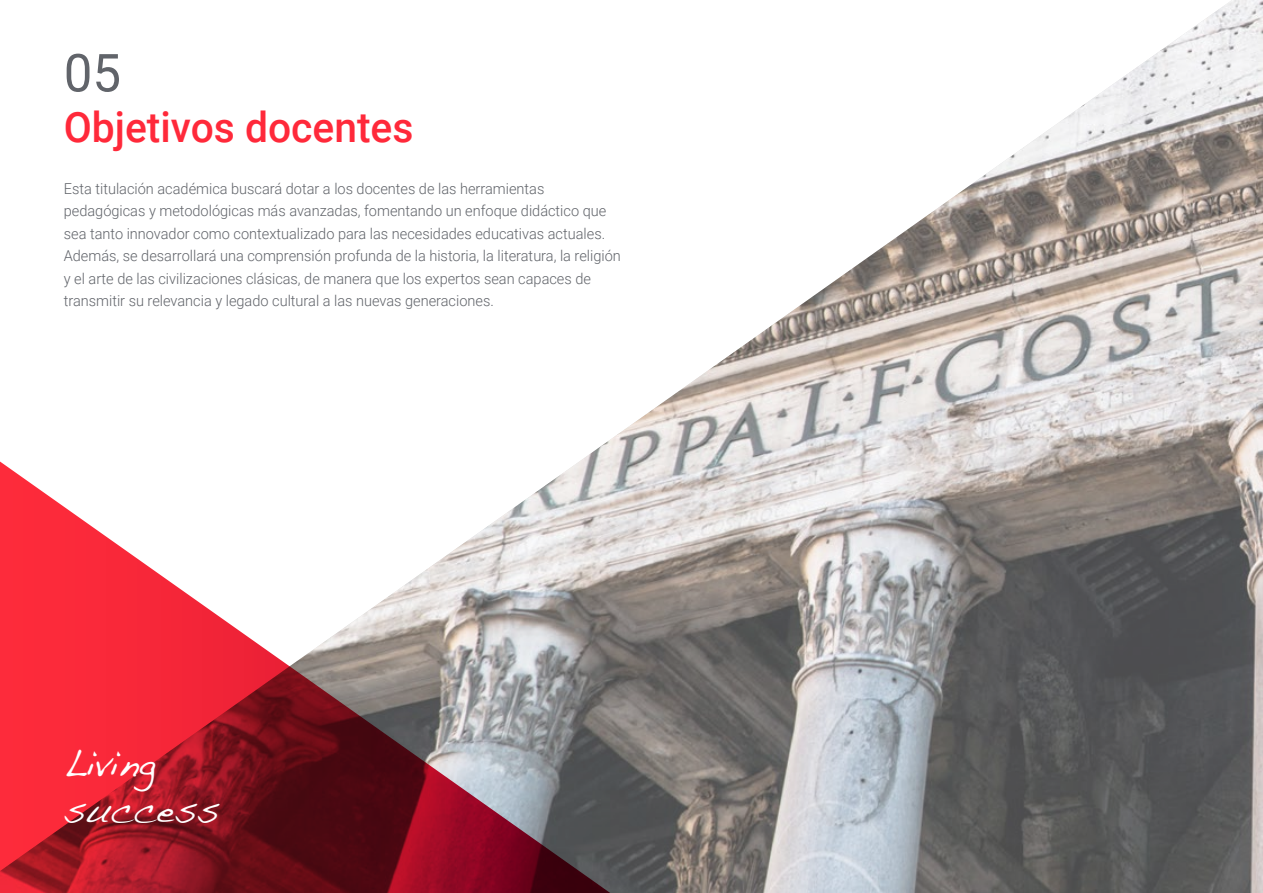
<style>
.page{position:relative;width:1263px;height:893px;background:#fff}
.page>*{position:absolute;margin:0;border:0;box-sizing:border-box;transform-origin:0 0}
.t1{font:52.5px "Roboto";color:#61646a}
.t2{font:500 42px "Roboto";color:#ff293a}
.t3{font:37.5px/46px "Handwriting Dakota";color:#fff}
.t4{font:300 15px/22.5px "Roboto";color:#61646a}
</style>
<div class="page">
<img style="left:601px;top:0;width:662px;height:893px">
<svg style="left:0;top:446px;width:640px;height:447px"></svg>
<h1 class="t1" style="left:64px;top:36px;width:59px">05</h1>
<h2 class="t2" style="left:64px;top:98px;width:351px">Objetivos docentes</h2>
<p class="t4" style="left:64px;top:177px;width:559px">Esta titulación académica buscará dotar a los docentes de las herramientas pedagógicas y metodológicas más avanzadas, fomentando un enfoque didáctico que sea tanto innovador como contextualizado para las necesidades educativas actuales.<br>Además, se desarrollará una comprensión profunda de la historia, la literatura, la religión y el arte de las civilizaciones clásicas, de manera que los expertos sean capaces de transmitir su relevancia y legado cultural a las nuevas generaciones.</p>
<h3 class="t3" style="left:64px;top:740px;width:157px">Living success</h3>
</div>
